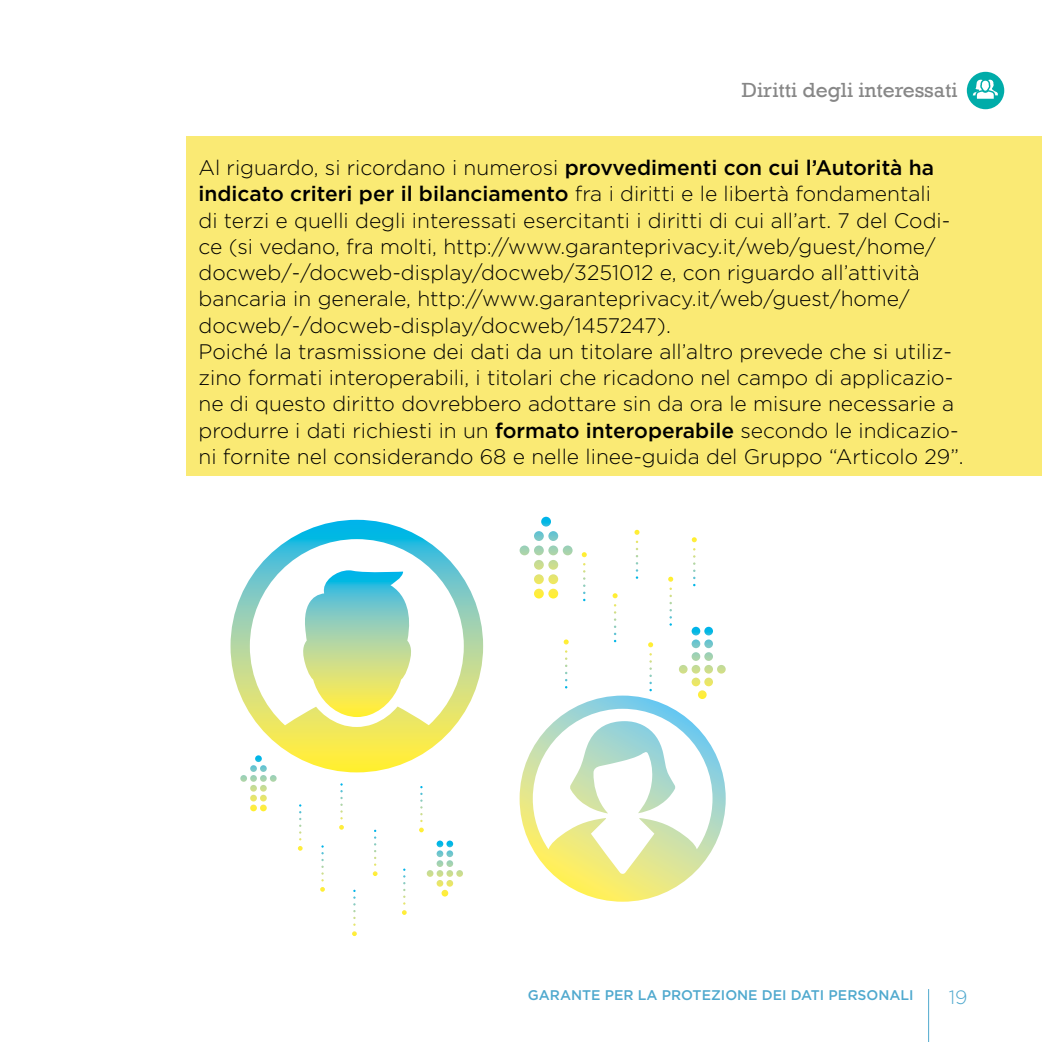
<style>
.page{position:relative;width:1042px;height:1042px;background:#fff}
.page>*{position:absolute;margin:0;border:0;box-sizing:border-box;transform-origin:0 0}
.t1{font:300 21px/26.2px "Gotham";color:#000}
.t2{font:21px "Rockwell";color:#878787}
.t3{font:300 19.25px "Gotham";color:#50a9ce}
.t4{font:500 14px "Gotham";color:#50a9ce}
.s1{font-weight:500}
</style>
<div class="page">
<div style="left:967px;top:72px;width:37px;height:37px;background:#00aca9;border-radius:50%"></div>
<svg style="left:972px;top:79px;width:26px;height:20px"></svg>
<hr style="left:928px;top:989px;width:1px;height:53px;background:#50a9ce">
<div style="left:186px;top:136px;width:856px;height:340px;background:#faea74"></div>
<svg style="left:230px;top:520px;width:253px;height:252px"></svg>
<svg style="left:240px;top:755px;width:37px;height:56px"></svg>
<svg style="left:427px;top:840px;width:36px;height:56px"></svg>
<svg style="left:298px;top:804px;width:5px;height:46px"></svg>
<svg style="left:339px;top:783px;width:5px;height:47px"></svg>
<svg style="left:320px;top:845px;width:5px;height:47px"></svg>
<svg style="left:402px;top:868px;width:5px;height:47px"></svg>
<svg style="left:373px;top:830px;width:4px;height:46px"></svg>
<svg style="left:352px;top:889px;width:5px;height:47px"></svg>
<svg style="left:419px;top:786px;width:5px;height:46px"></svg>
<svg style="left:519px;top:517px;width:207px;height:384px"></svg>
<p class="t2" style="left:742px;top:77px;width:217px">Diritti degli interessati</p>
<p class="t1" style="left:198px;top:154px;width:767px">Al riguardo, si ricordano i numerosi <span class="s1">provvedimenti con cui l’Autorità ha indicato criteri per il bilanciamento</span> fra i diritti e le libertà fondamentali<br>di terzi e quelli degli interessati esercitanti i diritti di cui all’art. 7 del Codi&shy;ce (si vedano, fra molti, http://www.garanteprivacy.it/web/guest/home/ docweb/-/docweb-display/docweb/3251012 e, con riguardo all’attività bancaria in generale, http://www.garanteprivacy.it/web/guest/home/ docweb/-/docweb-display/docweb/1457247).<br>Poiché la trasmissione dei dati da un titolare all’altro prevede che si utiliz&shy;zino formati interoperabili, i titolari che ricadono nel campo di applicazio&shy;ne di questo diritto dovrebbero adottare sin da ora le misure necessarie a produrre i dati richiesti in un <span class="s1">formato interoperabile</span> secondo le indicazio&shy;ni fornite nel considerando 68 e nelle linee-guida del Gruppo “Articolo 29”.</p>
<p class="t4" style="left:528px;top:986px;width:387px">GARANTE PER LA PROTEZIONE DEI DATI PERSONALI</p>
<p class="t3" style="left:949px;top:985px;width:20px">19</p>
</div>
